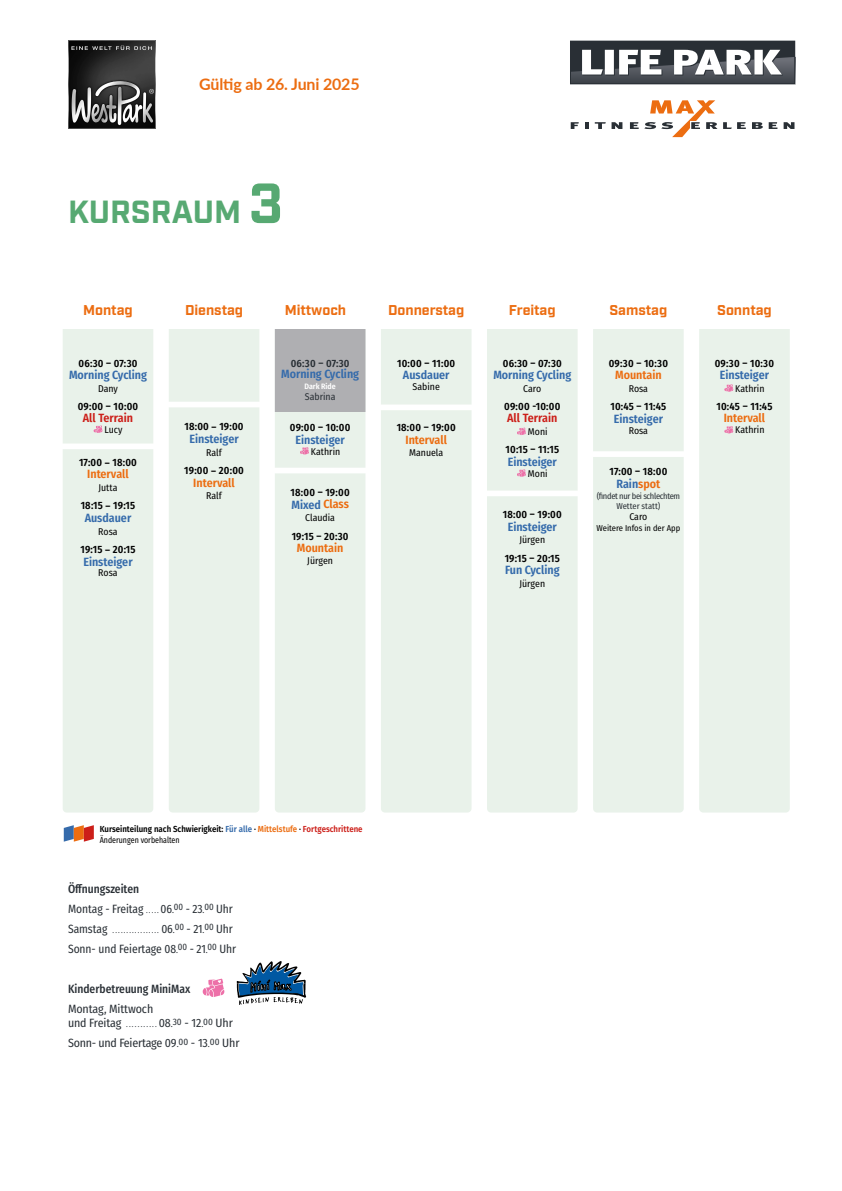
<style>
.page{position:relative;width:842px;height:1191px;background:#fff}
.page>*{position:absolute;margin:0;border:0;box-sizing:border-box;transform-origin:0 0}
.t1{font:700 32px "Industry";color:#57a972}
.t2{font:700 16px "Lato";letter-spacing:-.01em;color:#ec6d11}
.t3{font:700 14.2px "Industry";color:#ec6d11}
.t4{font:12px "Fira Sans Condensed";letter-spacing:-.01em;color:#292f35}
.t5{font:12px "Fira Sans Condensed";letter-spacing:-.01em;color:#292f35;scale:.96 1}
.t6{font:500 12px "Fira Sans Condensed";color:#292f35;scale:.96 1}
.t7{font:600 11.9px "Fira Sans Condensed";color:#356bab}
.t8{font:600 11.9px "Fira Sans Condensed";color:#ec6d11}
.t9{font:600 11.9px "Fira Sans Condensed";color:#cc1f19}
.t10{font:600 10.5px "Fira Sans Condensed";letter-spacing:.02em;color:#000}
.t11{font:600 10.5px "Fira Sans Condensed";letter-spacing:.02em;color:#292f35}
.t12{font:9.8px "Fira Sans Condensed";color:#000}
.t13{font:9.8px "Fira Sans Condensed";color:#292f35}
.t14{font:600 8.8px "Fira Sans";color:#000;scale:.9 1}
.t15{font:8.8px "Fira Sans Condensed";color:#000;scale:.9 1}
.t16{font:8.5px/9.9px "Fira Sans Condensed";letter-spacing:-.04em;color:#292f35;text-align:center}
.t17{font:8.5px "Fira Sans Condensed";color:#000}
.t18{font:8px "Fira Sans Condensed";color:#292f35;scale:.96 1}
.t19{font:600 7.8px "Fira Sans Condensed";color:#fff}
.s1{font-size:56.6px}
.s2{color:#ec6d11}
.s3{color:#ec6b10}
.s4{color:#356bab}
.s5{color:#cc1f19}
.s6{font-size:8px}
.s7{font-size:9.3px}
.s8{font-size:12px}
</style>
<div class="page">
<div style="left:570px;top:41px;width:225px;height:43px;background:#292f35"></div>
<svg style="left:571px;top:50px;width:224px;height:33px"></svg>
<svg style="left:585px;top:122px;width:4px;height:7px"></svg>
<svg style="left:595px;top:122px;width:27px;height:7px"></svg>
<svg style="left:630px;top:100px;width:87px;height:37px"></svg>
<svg style="left:723px;top:122px;width:23px;height:7px"></svg>
<svg style="left:752px;top:122px;width:11px;height:7px"></svg>
<svg style="left:769px;top:122px;width:8px;height:7px"></svg>
<svg style="left:784px;top:122px;width:10px;height:7px"></svg>
<svg style="left:571px;top:122px;width:8px;height:7px"></svg>
<img style="left:68px;top:40px;width:88px;height:88px">
<div style="left:169px;top:329px;width:90px;height:483px;background:#e9f2ea"></div>
<div style="left:381px;top:329px;width:90px;height:483px;background:#e9f2ea"></div>
<div style="left:275px;top:499px;width:90px;height:313px;background:#e9f2ea"></div>
<div style="left:275px;top:329px;width:90px;height:82px;background:#afafb2"></div>
<div style="left:63px;top:329px;width:90px;height:483px;background:#e9f2ea"></div>
<div style="left:487px;top:329px;width:91px;height:483px;background:#e9f2ea"></div>
<div style="left:593px;top:329px;width:91px;height:483px;background:#e9f2ea"></div>
<div style="left:699px;top:329px;width:91px;height:483px;background:#e9f2ea"></div>
<svg style="left:724px;top:384px;width:9px;height:8px"></svg>
<svg style="left:724px;top:426px;width:9px;height:7px"></svg>
<svg style="left:63px;top:399px;width:621px;height:100px"></svg>
<svg style="left:202px;top:978px;width:23px;height:19px"></svg>
<svg style="left:237px;top:961px;width:69px;height:44px"></svg>
<svg style="left:64px;top:825px;width:30px;height:17px"></svg>
<p class="t2" style="left:199px;top:73px;width:162px">Gültig ab 26. Juni 2025</p>
<p class="t1" style="left:68px;top:193px;width:216px">KURSRAUM <span class="s1">3</span></p>
<p class="t3" style="left:83px;top:302px;width:51px">Montag</p>
<p class="t3" style="left:185px;top:302px;width:60px">Dienstag</p>
<p class="t3" style="left:285px;top:302px;width:63px">Mittwoch</p>
<p class="t3" style="left:388px;top:302px;width:78px">Donnerstag</p>
<p class="t3" style="left:509px;top:302px;width:48px">Freitag</p>
<p class="t3" style="left:609px;top:302px;width:59px">Samstag</p>
<p class="t3" style="left:717px;top:302px;width:56px">Sonntag</p>
<p class="t10" style="left:79px;top:354px;width:60px">06:30 – 07:30</p>
<p class="t7" style="left:69px;top:365px;width:79px">Morning Cycling</p>
<p class="t12" style="left:98px;top:381px;width:21px">Dany</p>
<p class="t10" style="left:78px;top:398px;width:62px">09:00 – 10:00</p>
<p class="t9" style="left:83px;top:408px;width:52px">All Terrain</p>
<p class="t12" style="left:104px;top:422px;width:19px">Lucy</p>
<p class="t10" style="left:79px;top:454px;width:59px">17:00 – 18:00</p>
<p class="t8" style="left:87px;top:464px;width:43px">Intervall</p>
<p class="t12" style="left:99px;top:480px;width:20px">Jutta</p>
<p class="t10" style="left:81px;top:497px;width:56px">18:15 – 19:15</p>
<p class="t7" style="left:85px;top:508px;width:48px">Ausdauer</p>
<p class="t12" style="left:98px;top:524px;width:21px">Rosa</p>
<p class="t10" style="left:80px;top:541px;width:57px">19:15 – 20:15</p>
<p class="t7" style="left:83px;top:552px;width:51px">Einsteiger</p>
<p class="t12" style="left:98px;top:565px;width:21px">Rosa</p>
<p class="t10" style="left:185px;top:418px;width:61px">18:00 – 19:00</p>
<p class="t7" style="left:189px;top:429px;width:51px">Einsteiger</p>
<p class="t12" style="left:206px;top:445px;width:17px">Ralf</p>
<p class="t10" style="left:184px;top:462px;width:61px">19:00 – 20:00</p>
<p class="t8" style="left:193px;top:473px;width:43px">Intervall</p>
<p class="t12" style="left:206px;top:488px;width:17px">Ralf</p>
<p class="t11" style="left:291px;top:354px;width:60px">06:30 – 07:30</p>
<p class="t7" style="left:281px;top:364px;width:79px">Morning Cycling</p>
<p class="t19" style="left:304px;top:380px;width:33px">Dark Ride</p>
<p class="t13" style="left:305px;top:389px;width:32px">Sabrina</p>
<p class="t10" style="left:290px;top:419px;width:62px">09:00 – 10:00</p>
<p class="t7" style="left:295px;top:429px;width:51px">Einsteiger</p>
<p class="t12" style="left:311px;top:444px;width:31px">Kathrin</p>
<p class="t10" style="left:291px;top:483px;width:61px">18:00 – 19:00</p>
<p class="t7" style="left:291px;top:495px;width:59px">Mixed <span class="s2">Class</span></p>
<p class="t12" style="left:305px;top:510px;width:31px">Claudia</p>
<p class="t10" style="left:292px;top:527px;width:58px">19:15 – 20:30</p>
<p class="t8" style="left:297px;top:538px;width:48px">Mountain</p>
<p class="t12" style="left:307px;top:553px;width:27px">Jürgen</p>
<p class="t10" style="left:397px;top:354px;width:60px">10:00 – 11:00</p>
<p class="t7" style="left:403px;top:365px;width:48px">Ausdauer</p>
<p class="t12" style="left:413px;top:379px;width:29px">Sabine</p>
<p class="t10" style="left:397px;top:418px;width:61px">18:00 – 19:00</p>
<p class="t8" style="left:405px;top:429px;width:43px">Intervall</p>
<p class="t12" style="left:409px;top:445px;width:36px">Manuela</p>
<p class="t10" style="left:503px;top:354px;width:60px">06:30 – 07:30</p>
<p class="t7" style="left:493px;top:365px;width:79px">Morning Cycling</p>
<p class="t12" style="left:523px;top:381px;width:20px">Caro</p>
<p class="t10" style="left:504px;top:398px;width:58px">09:00 -10:00</p>
<p class="t9" style="left:507px;top:408px;width:52px">All Terrain</p>
<p class="t12" style="left:528px;top:424px;width:21px">Moni</p>
<p class="t10" style="left:505px;top:441px;width:55px">10:15 – 11:15</p>
<p class="t7" style="left:508px;top:452px;width:51px">Einsteiger</p>
<p class="t12" style="left:528px;top:466px;width:21px">Moni</p>
<p class="t10" style="left:503px;top:506px;width:61px">18:00 – 19:00</p>
<p class="t7" style="left:508px;top:517px;width:51px">Einsteiger</p>
<p class="t12" style="left:519px;top:532px;width:27px">Jürgen</p>
<p class="t10" style="left:505px;top:549px;width:57px">19:15 – 20:15</p>
<p class="t7" style="left:505px;top:560px;width:56px">Fun Cycling</p>
<p class="t12" style="left:519px;top:576px;width:27px">Jürgen</p>
<p class="t10" style="left:609px;top:354px;width:61px">09:30 – 10:30</p>
<p class="t8" style="left:615px;top:365px;width:48px">Mountain</p>
<p class="t12" style="left:629px;top:381px;width:21px">Rosa</p>
<p class="t10" style="left:610px;top:398px;width:57px">10:45 – 11:45</p>
<p class="t7" style="left:614px;top:409px;width:51px">Einsteiger</p>
<p class="t12" style="left:629px;top:423px;width:21px">Rosa</p>
<p class="t10" style="left:609px;top:462px;width:59px">17:00 – 18:00</p>
<p class="t7" style="left:616px;top:474px;width:45px">Rain<span class="s3">spot</span></p>
<p class="t16" style="left:597px;top:491px;width:85px">(findet nur bei schlechtem<br>Wetter statt)</p>
<p class="t12" style="left:629px;top:509px;width:20px">Caro</p>
<p class="t17" style="left:596px;top:521px;width:85px">Weitere Infos in der App</p>
<p class="t10" style="left:715px;top:354px;width:61px">09:30 – 10:30</p>
<p class="t7" style="left:720px;top:365px;width:51px">Einsteiger</p>
<p class="t12" style="left:735px;top:381px;width:31px">Kathrin</p>
<p class="t10" style="left:716px;top:397px;width:57px">10:45 – 11:45</p>
<p class="t8" style="left:724px;top:408px;width:43px">Intervall</p>
<p class="t12" style="left:735px;top:422px;width:31px">Kathrin</p>
<p class="t14" style="left:100px;top:822px;width:294px">Kurseinteilung nach Schwierigkeit: <span class="s4">Für alle</span> · <span class="s2">Mittelstufe</span> · <span class="s5">Fortgeschrittene</span></p>
<p class="t15" style="left:100px;top:833px;width:90px">Änderungen vorbehalten</p>
<p class="t6" style="left:68px;top:879px;width:76px">Öffnungszeiten</p>
<p class="t5" style="left:68px;top:899px;width:173px">Montag - Freitag <span class="s6">. . . . .</span> 06<span class="s7">.</span><sup>00</sup> - 23<span class="s7">.</span><sup>00</sup> Uhr</p>
<p class="t18" style="left:68px;top:924px;width:173px"><span class="s8">Samstag</span> ................. <span class="s8">06</span><span class="s7">.</span><sup>00</sup> <span class="s8">- 21</span><span class="s7">.</span><sup>00</sup> <span class="s8">Uhr</span></p>
<p class="t5" style="left:68px;top:939px;width:177px">Sonn- und Feiertage 08<span class="s7">.</span><sup>00</sup> - 21<span class="s7">.</span><sup>00</sup> Uhr</p>
<p class="t6" style="left:68px;top:979px;width:129px">Kinderbetreuung MiniMax</p>
<p class="t4" style="left:68px;top:999px;width:87px">Montag, Mittwoch</p>
<p class="t4" style="left:68px;top:1014px;width:166px">und Freitag <span class="s6">. . . . . . . . . . .</span> 08<span class="s7">.</span><sup>30</sup> - 12<span class="s7">.</span><sup>00</sup> Uhr</p>
<p class="t4" style="left:68px;top:1034px;width:173px">Sonn- und Feiertage 09<span class="s7">.</span><sup>00</sup> - 13<span class="s7">.</span><sup>00</sup> Uhr</p>
</div>
